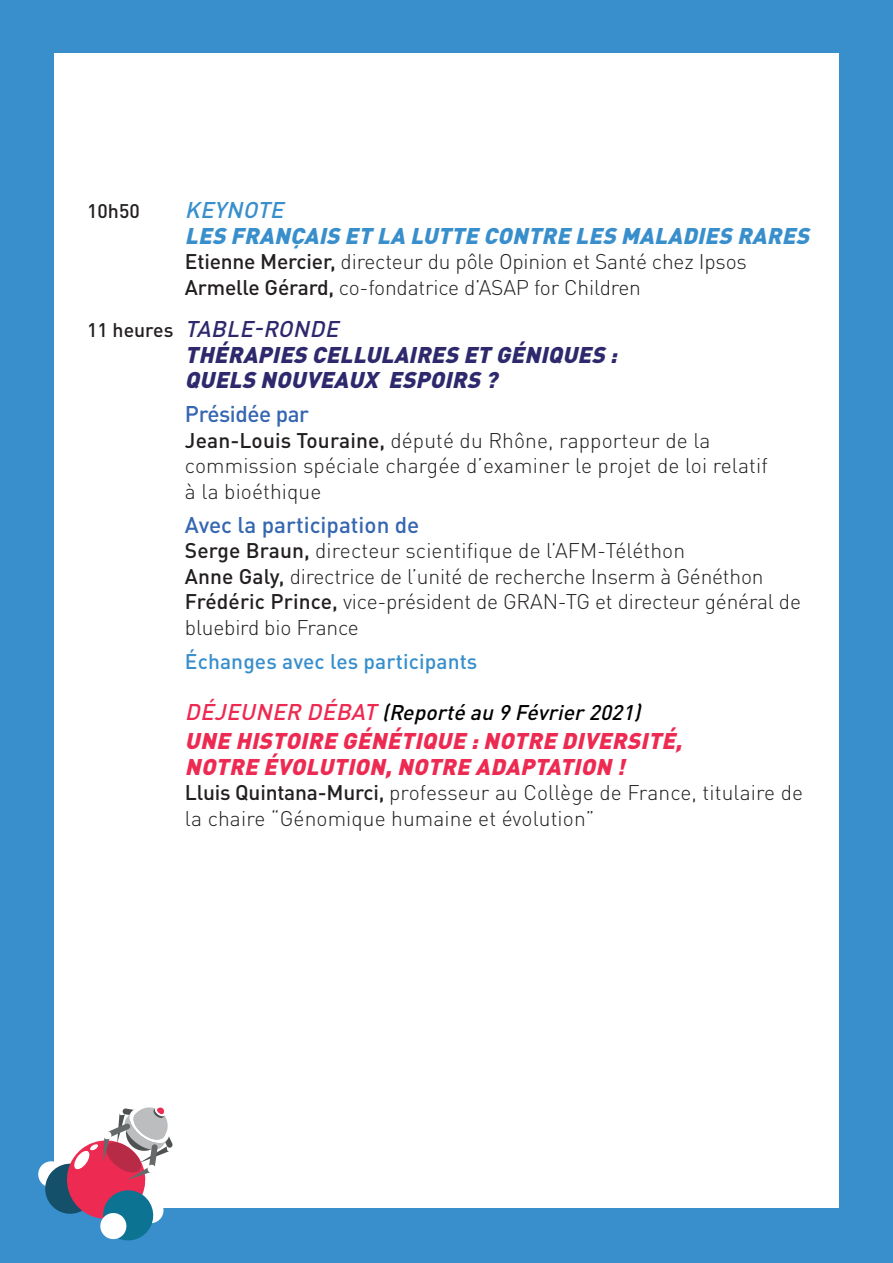
<style>
.page{position:relative;width:893px;height:1263px;background:#388fcc}
.page>*{position:absolute;margin:0;border:0;box-sizing:border-box;transform-origin:0 0}
.t1{font:italic 900 22.5px/25.5px "DIN Pro";color:#2e296d}
.t2{font:italic 900 22.5px/25.5px "DIN Pro";color:#ed2a51}
.t3{font:italic 900 22.5px/25.5px "DIN Pro";color:#388fcc}
.t4{font:500 22.5px "DIN Pro";color:#3566b1}
.t5{font:500 22.5px "DIN Pro";letter-spacing:-.02em;color:#3566b1}
.t6{font:300 21px/25.5px "DIN Pro";letter-spacing:-.005em;color:#231f20}
.t7{font:italic 500 21px "DIN Pro";color:#000002}
.t8{font:500 21px "DIN Pro";letter-spacing:.005em;color:#388fcc}
.t9{font:500 19.5px "DIN Pro";color:#231f20}
.s1{font-weight:500}
.s2{font-weight:500;font-style:normal;font-size:19.5px;color:#231f20}
.s3{font-size:22.5px;color:#ed2a51}
</style>
<div class="page">
<div style="left:54px;top:53px;width:785px;height:1155px;background:#fff"></div>
<svg style="left:38px;top:1107px;width:135px;height:134px"></svg>
<p class="t9" style="left:87px;top:195px;width:54px">10h50</p>
<p class="t3" style="left:185px;top:194px;width:632px"><span class="s1">KEYNOTE<br></span>LES FRANÇAIS ET LA LUTTE CONTRE LES MALADIES RARES</p>
<p class="t6" style="left:185px;top:247px;width:563px"><span class="s1">Etienne Mercier,</span> directeur du pôle Opinion et Santé chez Ipsos<br><span class="s1">Armelle Gérard,</span> co-fondatrice d’ASAP for Children</p>
<p class="t1" style="left:185px;top:313px;width:440px;text-indent:-98px"><span class="s2">1 1 h e u re s</span> <span class="s1">TABLE-RONDE<br></span>THÉRAPIES CELLULAIRES ET GÉNIQUES :<br>QUELS NOUVEAUX ESPOIRS ?</p>
<p class="t5" style="left:185px;top:396px;width:126px">Présidée par</p>
<p class="t6" style="left:185px;top:425px;width:584px"><span class="s1">Jean-Louis Touraine,</span> député du Rhône, rapporteur de la commission spéciale chargée d’examiner le projet de loi relatif à la bioéthique</p>
<p class="t4" style="left:185px;top:506px;width:236px">Avec la participation de</p>
<p class="t6" style="left:185px;top:536px;width:502px"><span class="s1">Serge Braun,</span> directeur scientifique de l’AFM-Téléthon</p>
<p class="t6" style="left:185px;top:561px;width:618px"><span class="s1">Anne Galy,</span> directrice de l’unité de recherche Inserm à Généthon<br><span class="s1">Frédéric Prince,</span> vice-président de GRAN-TG et directeur général de bluebird bio France</p>
<p class="t8" style="left:185px;top:644px;width:294px">Échanges avec les participants</p>
<p class="t7" style="left:185px;top:695px;width:463px"><span class="s3">DÉJEUNER DÉBAT</span> (Reportéau 9Février2021)</p>
<p class="t2" style="left:185px;top:725px;width:506px">UNE HISTOIRE GÉNÉTIQUE :NOTRE DIVERSITÉ,<br>NOTRE ÉVOLUTION,NOTRE ADAPTATION !</p>
<p class="t6" style="left:185px;top:778px;width:620px"><span class="s1">Lluis Quintana-Murci,</span> professeur au Collège de France, titulaire de la chaire “Génomique humaine et évolution”</p>
</div>
